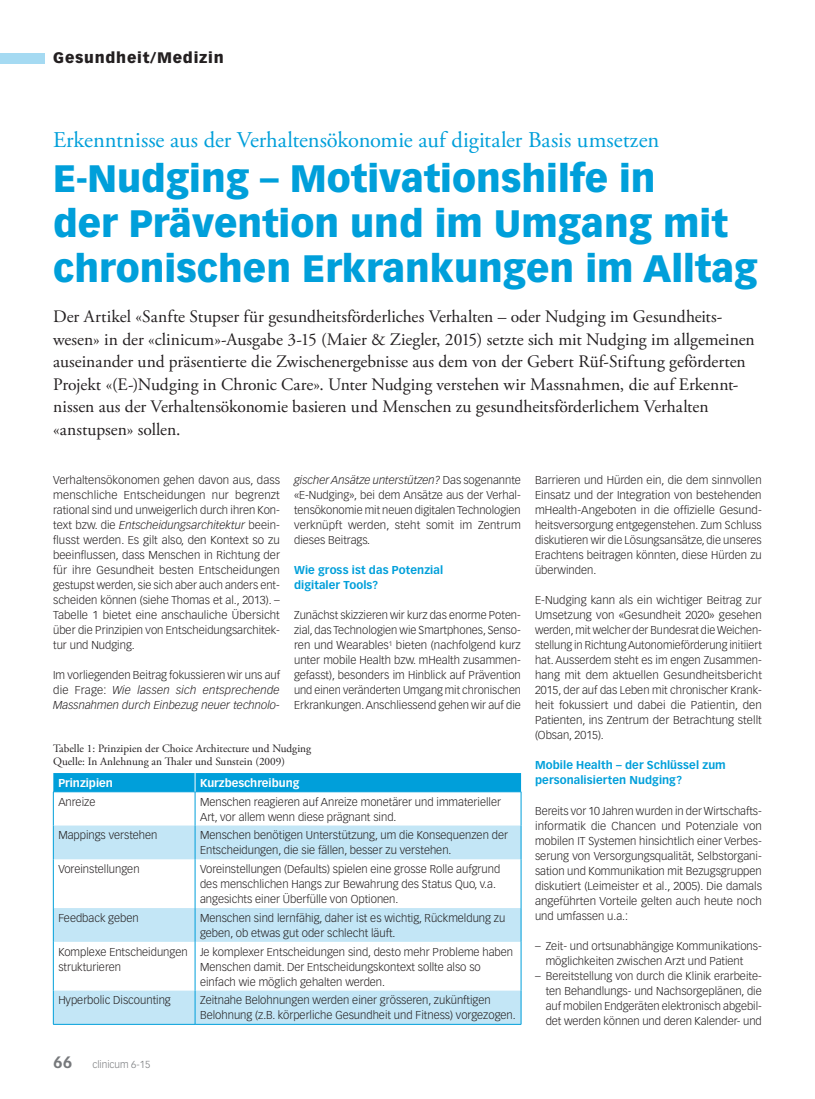
<style>
.page{position:relative;width:815px;height:1099px;background:#fff}
.page>*{position:absolute;margin:0;border:0;box-sizing:border-box;transform-origin:0 0}
.t1{font:900 37.5px/45px "Vectora LT Std";color:#009fda}
.t2{font:22.5px "Adobe Garamond Pro";color:#009fda}
.t3{font:17.5px/22.5px "Adobe Garamond Pro";letter-spacing:-.005em;color:#231f20}
.t4{font:900 15px "Vectora LT Std";letter-spacing:.05em;color:#231f20}
.t5{font:300 11.25px/15px "Vectora LT Std";color:#231f20}
.t6{font:italic 300 11.25px/15px "Vectora LT Std";color:#231f20;text-align:justify}
.t7{font:11.25px/13.5px "Adobe Garamond Pro";color:#231f20}
.t8{font:700 11.25px/15px "Vectora LT Std";letter-spacing:.005em;color:#009fda}
.t9{font:700 11.25px "Vectora LT Std";color:#fff}
.t10{font:300 10px "Vectora LT Std";color:#76787b}
.s1{font-style:italic}
.s2{font-style:normal}
.s3{font-weight:700;font-size:16.25px}
</style>
<div class="page">
<div style="left:0;top:53px;width:45px;height:10px;background:#a5daf2"></div>
<svg style="left:54px;top:825px;width:467px;height:199px"></svg>
<hr style="left:53px;top:791px;width:142px;height:1px;background:#009fda">
<hr style="left:53px;top:792px;width:1px;height:33px;background:#009fda">
<hr style="left:195px;top:791px;width:326px;height:1px;background:#009fda">
<hr style="left:521px;top:792px;width:1px;height:33px;background:#009fda">
<hr style="left:53px;top:825px;width:1px;height:34px;background:#009fda">
<hr style="left:521px;top:825px;width:1px;height:34px;background:#009fda">
<hr style="left:53px;top:859px;width:1px;height:49px;background:#009fda">
<hr style="left:521px;top:859px;width:1px;height:49px;background:#009fda">
<hr style="left:53px;top:908px;width:1px;height:33px;background:#009fda">
<hr style="left:521px;top:908px;width:1px;height:33px;background:#009fda">
<hr style="left:53px;top:941px;width:1px;height:49px;background:#009fda">
<hr style="left:521px;top:941px;width:1px;height:49px;background:#009fda">
<hr style="left:53px;top:990px;width:1px;height:34px;background:#009fda">
<hr style="left:521px;top:990px;width:1px;height:34px;background:#009fda">
<hr style="left:53px;top:1024px;width:142px;height:1px;background:#009fda">
<hr style="left:195px;top:1024px;width:326px;height:1px;background:#009fda">
<hr style="left:195px;top:792px;width:1px;height:33px;background:#009fda">
<hr style="left:195px;top:825px;width:1px;height:34px;background:#009fda">
<hr style="left:195px;top:859px;width:1px;height:49px;background:#009fda">
<hr style="left:195px;top:908px;width:1px;height:33px;background:#009fda">
<hr style="left:195px;top:941px;width:1px;height:49px;background:#009fda">
<hr style="left:195px;top:990px;width:1px;height:34px;background:#009fda">
<div style="left:53px;top:773px;width:468px;height:18px;background:#009fda"></div>
<h3 class="t4" style="left:53px;top:49px;width:172px">Gesundheit/Medizin</h3>
<h2 class="t2" style="left:53px;top:126px;width:608px">Erkenntnisse aus der Verhaltensökonomie auf digitaler Basis umsetzen</h2>
<h1 class="t1" style="left:53px;top:155px;width:706px">E-Nudging – Motivationshilfe in<br>der Prävention und im Umgang mit chronischen Erkrankungen im Alltag</h1>
<p class="t3" style="left:53px;top:306px;width:703px">Der Artikel «Sanfte Stupser für gesundheitsförderliches Verhalten – oder Nudging im Gesundheits&shy;wesen» in der «clinicum»-Ausgabe 3-15 (Maier &amp; Ziegler, 2015) setzte sich mit Nudging im allgemeinen auseinander und präsentierte die Zwischenergebnisse aus dem von der Gebert Rüf-Stiftung geförderten Projekt «(E-)Nudging in Chronic Care». Unter Nudging verstehen wir Massnahmen, die auf Erkennt&shy;nissen aus der Verhaltensökonomie basieren und Menschen zu gesundheitsförderlichem Verhalten «anstupsen» sollen.</p>
<p class="t5" style="left:53px;top:473px;width:228px;text-align:justify">Verhaltensökonomen gehen davon aus, dass menschliche Entscheidungen nur begrenzt rational sind und unweigerlich durch ihren Kon&shy;text bzw. die <span class="s1">Entscheidungsarchitektur</span> beein&shy;flusst werden. Es gilt also, den Kontext so zu beeinflussen, dass Menschen in Richtung der für ihre Gesundheit besten Entscheidungen gestupst werden, sie sich aber auch anders ent&shy;scheiden können (siehe Thomas et al., 2013). – Tabelle 1 bietet eine anschauliche Übersicht über die Prinzipien von Entscheidungsarchitek&shy;tur und Nudging.</p>
<p class="t6" style="left:53px;top:668px;width:228px"><span class="s2">Im vorliegenden Beitrag fokussieren wir uns auf die Frage:</span> Wie lassen sich entsprechende Massnahmen durch Einbezug neuer technolo-</p>
<p class="t5" style="left:294px;top:473px;width:228px;text-align:justify"><span class="s1">gischer Ansätze unterstützen?</span> Das sogenannte «E-Nudging», bei dem Ansätze aus der Verhal&shy;tensökonomie mit neuen digitalen Technologien verknüpft werden, steht somit im Zentrum dieses Beitrags.</p>
<p class="t8" style="left:294px;top:563px;width:151px">Wie gross ist das Potenzial digitaler Tools?</p>
<p class="t5" style="left:294px;top:608px;width:228px;text-align:justify">Zunächst skizzieren wir kurz das enorme Poten&shy;zial, das Technologien wie Smartphones, Senso&shy;ren und Wearables<sup>1</sup> bieten (nachfolgend kurz unter mobile Health bzw. mHealth zusammen&shy;gefasst), besonders im Hinblick auf Prävention und einen veränderten Umgang mit chronischen Erkrankungen. Anschliessend gehen wir auf die</p>
<p class="t7" style="left:53px;top:741px;width:260px">Tabelle 1: Prinzipien der Choice Architecture und Nudging<br>Quelle: In Anlehnung an Thaler und Sunstein (2009)</p>
<p class="t9" style="left:58px;top:776px;width:56px">Prinzipien</p>
<p class="t9" style="left:200px;top:776px;width:101px">Kurzbeschreibung</p>
<p class="t5" style="left:58px;top:794px;width:39px">Anreize</p>
<p class="t5" style="left:200px;top:794px;width:303px">Menschen reagieren auf Anreize monetärer und immaterieller<br>Art, vor allem wenn diese prägnant sind.</p>
<p class="t5" style="left:58px;top:828px;width:101px">Mappings verstehen</p>
<p class="t5" style="left:200px;top:828px;width:309px">Menschen benötigen Unterstützung, um die Konsequenzen der<br>Entscheidungen, die sie fällen, besser zu verstehen.</p>
<p class="t5" style="left:58px;top:861px;width:83px">Voreinstellungen</p>
<p class="t5" style="left:200px;top:861px;width:302px">Voreinstellungen (Defaults) spielen eine grosse Rolle aufgrund des menschlichen Hangs zur Bewahrung des Status Quo, v.a. angesichts einer Überfülle von Optionen.</p>
<p class="t5" style="left:58px;top:910px;width:82px">Feedback geben</p>
<p class="t5" style="left:200px;top:910px;width:307px">Menschen sind lernfähig, daher ist es wichtig, Rückmeldung zu geben, ob etwas gut oder schlecht läuft.</p>
<p class="t5" style="left:58px;top:944px;width:131px">Komplexe Entscheidungen strukturieren</p>
<p class="t5" style="left:200px;top:944px;width:315px">Je komplexer Entscheidungen sind, desto mehr Probleme haben<br>Menschen damit. Der Entscheidungskontext sollte also so einfach wie möglich gehalten werden.</p>
<p class="t5" style="left:58px;top:992px;width:114px">Hyperbolic Discounting</p>
<p class="t5" style="left:200px;top:992px;width:317px">Zeitnahe Belohnungen werden einer grösseren, zukünftigen<br>Belohnung (z.B. körperliche Gesundheit und Fitness) vorgezogen.</p>
<p class="t10" style="left:53px;top:1058px;width:99px"><span class="s3">66</span> clinicum 6-15</p>
<p class="t5" style="left:535px;top:473px;width:228px;text-align:justify">Barrieren und Hürden ein, die dem sinnvollen Einsatz und der Integration von bestehenden mHealth-Angeboten in die offizielle Gesund&shy;heitsversorgung entgegenstehen. Zum Schluss diskutieren wir die Lösungsansätze, die unseres Erachtens beitragen könnten, diese Hürden zu überwinden.</p>
<p class="t5" style="left:535px;top:593px;width:228px;text-align:justify">E-Nudging kann als ein wichtiger Beitrag zur Umsetzung von «Gesundheit 2020» gesehen werden, mit welcher der Bundesrat die Weichen&shy;stellung in Richtung Autonomieförderung initiiert hat. Ausserdem steht es im engen Zusammen&shy;hang mit dem aktuellen Gesundheitsbericht 2015, der auf das Leben mit chronischer Krank&shy;heit fokussiert und dabei die Patientin, den Patienten, ins Zentrum der Betrachtung stellt (Obsan, 2015).</p>
<p class="t8" style="left:535px;top:758px;width:192px">Mobile Health – der Schlüssel zum personalisierten Nudging?</p>
<p class="t5" style="left:535px;top:803px;width:228px;text-align:justify">Bereits vor 10 Jahren wurden in der Wirtschafts&shy;informatik die Chancen und Potenziale von mobilen IT Systemen hinsichtlich einer Verbes&shy;serung von Versorgungsqualität, Selbstorgani&shy;sation und Kommunikation mit Bezugsgruppen diskutiert (Leimeister et al., 2005). Die damals angeführten Vorteile gelten auch heute noch und umfassen u.a.:</p>
<p class="t5" style="left:546px;top:938px;width:217px;text-indent:-11px">– Zeit- und ortsunabhängige Kommunikations&shy;möglichkeiten zwischen Arzt und Patient</p>
<p class="t5" style="left:546px;top:968px;width:218px;text-align:justify;text-indent:-11px">– Bereitstellung von durch die Klinik erarbeite&shy;ten Behandlungs- und Nachsorgeplänen, die auf mobilen Endgeräten elektronisch abgebil&shy;det werden können und deren Kalender- und</p>
</div>
